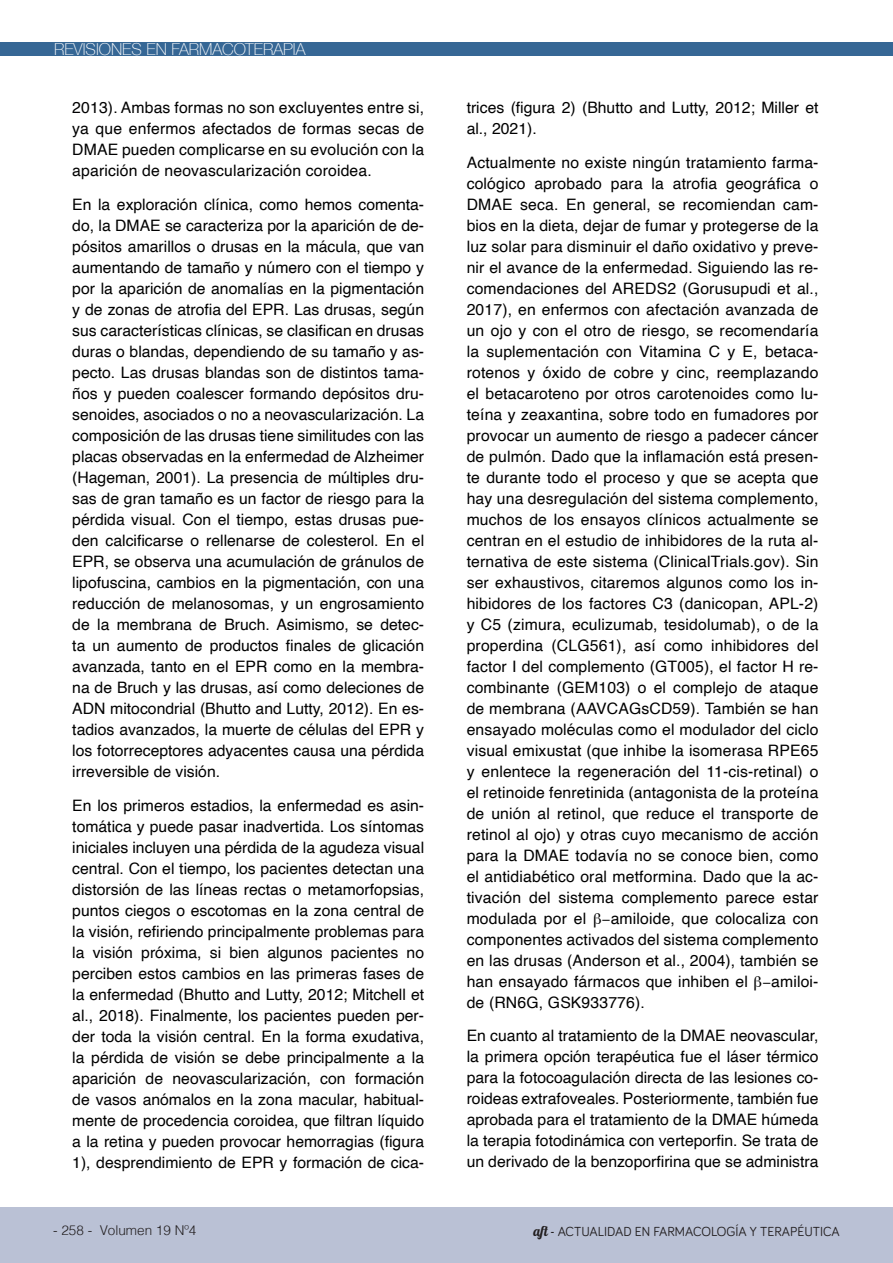
<style>
.page{position:relative;width:893px;height:1263px;background:#fff}
.page>*{position:absolute;margin:0;border:0;box-sizing:border-box;transform-origin:0 0}
.t1{font:100 16.5px "Helvetica Neue";color:#fff}
.t2{font:15.75px/21px "Helvetica";color:#000001;text-align:justify}
.t3{font:13.5px "Bariol";color:#231f20}
.t4{font:300 13.5px "Helvetica";color:#231f20}
.s1{font-family:"Lobster 1.4"}
</style>
<div class="page">
<div style="left:0;top:42px;width:893px;height:13px;background:#366795"></div>
<div style="left:0;top:1207px;width:893px;height:56px;background:#bac1d5"></div>
<p class="t1" style="left:54px;top:37px;width:253px">REVISIONES EN FARMACOTERAPIA</p>
<p class="t2" style="left:72px;top:98px;width:353px">2013). Ambas formas no son excluyentes entre si, ya que enfermos afectados de formas secas de DMAE pueden complicarse en su evolución con la aparición de neovascularización coroidea.</p>
<p class="t2" style="left:72px;top:194px;width:353px">En la exploración clínica, como hemos comenta&shy;do, la DMAE se caracteriza por la aparición de de&shy;pósitos amarillos o drusas en la mácula, que van aumentando de tamaño y número con el tiempo y por la aparición de anomalías en la pigmentación y de zonas de atrofia del EPR. Las drusas, según sus características clínicas, se clasifican en drusas duras o blandas, dependiendo de su tamaño y as&shy;pecto. Las drusas blandas son de distintos tama&shy;ños y pueden coalescer formando depósitos dru&shy;senoides, asociados o no a neovascularización. La composición de las drusas tiene similitudes con las placas observadas en la enfermedad de Alzheimer (Hageman, 2001). La presencia de múltiples dru&shy;sas de gran tamaño es un factor de riesgo para la pérdida visual. Con el tiempo, estas drusas pue&shy;den calcificarse o rellenarse de colesterol. En el EPR, se observa una acumulación de gránulos de lipofuscina, cambios en la pigmentación, con una reducción de melanosomas, y un engrosamiento de la membrana de Bruch. Asimismo, se detec&shy;ta un aumento de productos finales de glicación avanzada, tanto en el EPR como en la membra&shy;na de Bruch y las drusas, así como deleciones de ADN mitocondrial (Bhutto and Lutty, 2012). En es&shy;tadios avanzados, la muerte de células del EPR y los fotorreceptores adyacentes causa una pérdida irreversible de visión.</p>
<p class="t2" style="left:72px;top:795px;width:353px">En los primeros estadios, la enfermedad es asin&shy;tomática y puede pasar inadvertida. Los síntomas iniciales incluyen una pérdida de la agudeza visual central. Con el tiempo, los pacientes detectan una distorsión de las líneas rectas o metamorfopsias, puntos ciegos o escotomas en la zona central de la visión, refiriendo principalmente problemas para la visión próxima, si bien algunos pacientes no perciben estos cambios en las primeras fases de la enfermedad (Bhutto and Lutty, 2012; Mitchell et al., 2018). Finalmente, los pacientes pueden per&shy;der toda la visión central. En la forma exudativa, la pérdida de visión se debe principalmente a la aparición de neovascularización, con formación de vasos anómalos en la zona macular, habitual&shy;mente de procedencia coroidea, que filtran líquido a la retina y pueden provocar hemorragias (figura 1), desprendimiento de EPR y formación de cica-</p>
<p class="t4" style="left:53px;top:1218px;width:145px">- 258 - Volumen 19 Nº4</p>
<p class="t2" style="left:467px;top:97px;width:353px">trices (figura 2) (Bhutto and Lutty, 2012; Miller et al., 2021).</p>
<p class="t2" style="left:467px;top:152px;width:353px">Actualmente no existe ningún tratamiento farma&shy;cológico aprobado para la atrofia geográfica o DMAE seca. En general, se recomiendan cam&shy;bios en la dieta, dejar de fumar y protegerse de la luz solar para disminuir el daño oxidativo y preve&shy;nir el avance de la enfermedad. Siguiendo las re&shy;comendaciones del AREDS2 (Gorusupudi et al., 2017), en enfermos con afectación avanzada de un ojo y con el otro de riesgo, se recomendaría la suplementación con Vitamina C y E, betaca&shy;rotenos y óxido de cobre y cinc, reemplazando el betacaroteno por otros carotenoides como lu&shy;teína y zeaxantina, sobre todo en fumadores por provocar un aumento de riesgo a padecer cáncer de pulmón. Dado que la inflamación está presen&shy;te durante todo el proceso y que se acepta que hay una desregulación del sistema complemento, muchos de los ensayos clínicos actualmente se centran en el estudio de inhibidores de la ruta al&shy;ternativa de este sistema (ClinicalTrials.gov). Sin ser exhaustivos, citaremos algunos como los in&shy;hibidores de los factores C3 (danicopan, APL-2) y C5 (zimura, eculizumab, tesidolumab), o de la properdina (CLG561), así como inhibidores del factor I del complemento (GT005), el factor H re&shy;combinante (GEM103) o el complejo de ataque de membrana (AAVCAGsCD59). También se han ensayado moléculas como el modulador del ciclo visual emixustat (que inhibe la isomerasa RPE65 y enlentece la regeneración del 11-cis-retinal) o el retinoide fenretinida (antagonista de la proteína de unión al retinol, que reduce el transporte de retinol al ojo) y otras cuyo mecanismo de acción para la DMAE todavía no se conoce bien, como el antidiabético oral metformina. Dado que la ac&shy;tivación del sistema complemento parece estar modulada por el</p>
<p class="t2" style="left:467px;top:908px;width:353px;text-indent:144px">amiloide, que colocaliza con componentes activados del sistema complemento en las drusas (Anderson et al., 2004), también se han ensayado fármacos que inhiben el</p>
<p class="t2" style="left:771px;top:971px;width:49px">amiloi-</p>
<p class="t2" style="left:467px;top:986px;width:353px;line-height:33.8px">de (RN6G, GSK933776).<br>En cuanto al tratamiento de la DMAE neovascular,</p>
<p class="t2" style="left:467px;top:1047px;width:353px">la primera opción terapéutica fue el láser térmico para la fotocoagulación directa de las lesiones co&shy;roideas extrafoveales. Posteriormente, también fue aprobada para el tratamiento de la DMAE húmeda la terapia fotodinámica con verteporfin. Se trata de un derivado de la benzoporfirina que se administra</p>
<p class="t3" style="left:533px;top:1222px;width:308px"><span class="s1">aft -</span> ACTUALIDAD EN FARMACOLOGÍA Y TERAPÉUTICA</p>
</div>
